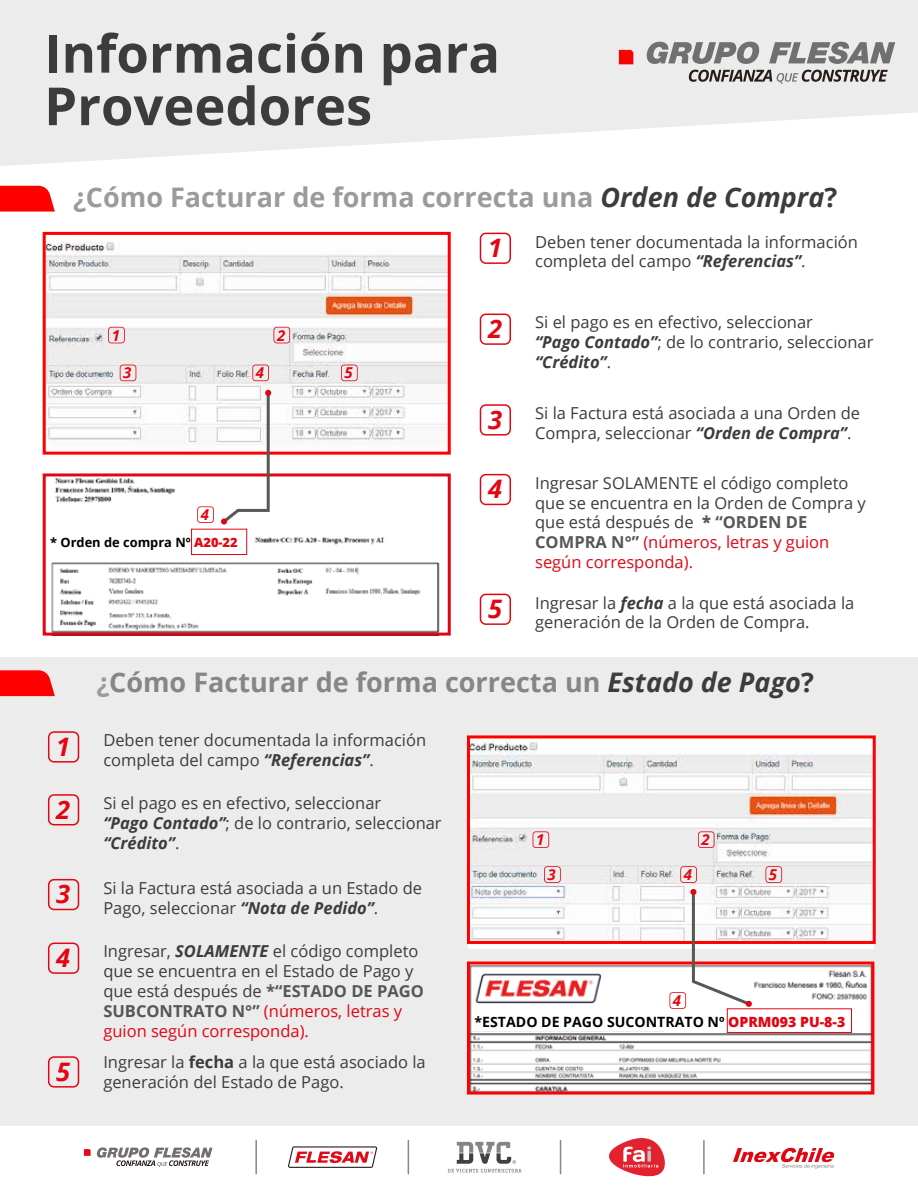
<style>
.page{position:relative;width:918px;height:1188px;background:#fff}
.page>*{position:absolute;margin:0;border:0;box-sizing:border-box;transform-origin:0 0}
.t1{font:700 52.5px/52.5px "Open Sans";color:#3c3c3b}
.t2{font:700 27px "Open Sans";color:#9c9b9b}
.t3{font:700 27px "Open Sans";color:#868686}
.t4{font:italic 700 25.5px "Open Sans";color:#e20613}
.t5{font:16.5px/19.8px "Open Sans";color:#3c3c3b}
.t6{font:italic 700 15px "Open Sans";color:#e20613}
.t7{font:700 14.1px "Open Sans";color:#000}
.t8{font:700 12.9px "Open Sans";color:#000}
.s1{font-style:italic;color:#3c3c3b}
.s2{color:#3c3c3b}
.s3{font-weight:800;color:#e20613}
.s4{font-weight:700;font-style:italic}
.s5{font-weight:800;color:#575756}
.s6{font-weight:700;color:#575756}
.s7{color:#e20613}
.s8{color:#9c9b9b}
.s9{font-weight:700}
</style>
<div class="page">
<div style="left:0;top:657px;width:918px;height:469px;background:#ececec"></div>
<svg style="left:0;top:0;width:918px;height:166px;fill:#ececec"></svg>
<svg style="left:689px;top:70px;width:199px;height:14px;background:#a19c9b"></svg>
<svg style="left:647px;top:42px;width:113px;height:22px;background:#a19fa2"></svg>
<svg style="left:769px;top:42px;width:126px;height:22px;background:#a4a2a4"></svg>
<svg style="left:619px;top:50px;width:14px;height:14px"></svg>
<img style="left:47px;top:241px;width:400px;height:203px">
<div style="left:480px;top:233px;width:31px;height:31px;border:2px solid #e20613;border-radius:5px"></div>
<div style="left:480px;top:314px;width:31px;height:31px;border:2px solid #e20613;border-radius:5px"></div>
<div style="left:480px;top:404px;width:31px;height:32px;border:2px solid #e20613;border-radius:5px"></div>
<div style="left:480px;top:474px;width:31px;height:31px;border:2px solid #e20613;border-radius:5px"></div>
<div style="left:480px;top:594px;width:31px;height:31px;border:2px solid #e20613;border-radius:5px"></div>
<div style="left:48px;top:731px;width:31px;height:32px;border:2px solid #e20613;border-radius:5px"></div>
<div style="left:48px;top:794px;width:31px;height:31px;border:2px solid #e20613;border-radius:5px"></div>
<div style="left:48px;top:879px;width:31px;height:31px;border:2px solid #e20613;border-radius:5px"></div>
<div style="left:48px;top:943px;width:31px;height:31px;border:2px solid #e20613;border-radius:5px"></div>
<div style="left:48px;top:1056px;width:31px;height:32px;border:2px solid #e20613;border-radius:5px"></div>
<div style="left:43px;top:232px;width:408px;height:223px;border:3px solid #f00"></div>
<img style="left:51px;top:478px;width:389px;height:154px">
<div style="left:43px;top:473px;width:408px;height:163px;border:3px solid #e20613"></div>
<div style="left:53px;top:530px;width:147px;height:20px;background:#fff"></div>
<svg style="left:197px;top:506px;width:17px;height:17px"></svg>
<svg style="left:220px;top:390px;width:51px;height:136px"></svg>
<div style="left:221px;top:518px;width:6px;height:7px;background:#e20613;border-radius:50%"></div>
<svg style="left:0;top:670px;width:55px;height:26px"></svg>
<svg style="left:0;top:186px;width:55px;height:26px"></svg>
<svg style="left:274px;top:327px;width:16px;height:16px"></svg>
<svg style="left:120px;top:365px;width:16px;height:16px"></svg>
<svg style="left:252px;top:365px;width:17px;height:16px"></svg>
<svg style="left:341px;top:365px;width:17px;height:16px"></svg>
<svg style="left:108px;top:327px;width:17px;height:16px"></svg>
<img style="left:468px;top:739px;width:405px;height:210px">
<img style="left:471px;top:966px;width:399px;height:125px">
<div style="left:467px;top:735px;width:409px;height:209px;border:3px solid #f00"></div>
<div style="left:467px;top:962px;width:407px;height:133px;border:3px solid #f00"></div>
<svg style="left:680px;top:866px;width:17px;height:17px"></svg>
<div style="left:472px;top:1009px;width:282px;height:22px;background:#fff"></div>
<svg style="left:698px;top:831px;width:17px;height:17px"></svg>
<svg style="left:544px;top:866px;width:17px;height:17px"></svg>
<svg style="left:765px;top:866px;width:17px;height:17px"></svg>
<svg style="left:533px;top:831px;width:16px;height:17px"></svg>
<svg style="left:670px;top:889px;width:83px;height:120px"></svg>
<hr style="left:255px;top:1141px;width:2px;height:33px;background:#868686">
<hr style="left:408px;top:1141px;width:1px;height:33px;background:#868686">
<hr style="left:560px;top:1141px;width:1px;height:33px;background:#868686">
<hr style="left:703px;top:1141px;width:2px;height:33px;background:#868686">
<svg style="left:288px;top:1146px;width:89px;height:22px"></svg>
<svg style="left:448px;top:1142px;width:74px;height:30px"></svg>
<svg style="left:97px;top:1147px;width:115px;height:20px"></svg>
<svg style="left:84px;top:1149px;width:7px;height:7px"></svg>
<svg style="left:609px;top:1138px;width:56px;height:38px"></svg>
<svg style="left:733px;top:1148px;width:101px;height:21px"></svg>
<div style="left:191px;top:529px;width:56px;height:26px;border:1px solid #e20613"></div>
<div style="left:727px;top:1008px;width:125px;height:25px;border:1px solid #e20613"></div>
<h1 class="t1" style="left:44px;top:26px;width:457px">Información para<br>Proveedores</h1>
<h2 class="t2" style="left:73px;top:178px;width:766px">¿Cómo Facturar de forma correcta una <span class="s1">Orden de Compra</span><span class="s2">?</span></h2>
<p class="t6" style="left:112px;top:325px;width:10px">1</p>
<p class="t6" style="left:277px;top:325px;width:10px">2</p>
<p class="t6" style="left:123px;top:362px;width:10px">3</p>
<p class="t6" style="left:256px;top:362px;width:10px">4</p>
<p class="t6" style="left:345px;top:362px;width:10px">5</p>
<p class="t6" style="left:201px;top:504px;width:10px">4</p>
<p class="t8" style="left:50px;top:533px;width:189px">* Orden de compra Nº <span class="s3">A20-22</span></p>
<h3 class="t4" style="left:488px;top:230px;width:16px">1</h3>
<h3 class="t4" style="left:488px;top:311px;width:16px">2</h3>
<h3 class="t4" style="left:488px;top:401px;width:16px">3</h3>
<h3 class="t4" style="left:488px;top:471px;width:16px">4</h3>
<h3 class="t4" style="left:488px;top:591px;width:16px">5</h3>
<p class="t5" style="left:535px;top:231px;width:324px">Deben tener documentada la información completa del campo <span class="s4">“Referencias”</span>.</p>
<p class="t5" style="left:535px;top:312px;width:340px">Si el pago es en efectivo, seleccionar<br><span class="s4">“Pago Contado”</span>; de lo contrario, seleccionar <span class="s4">“Crédito”</span>.</p>
<p class="t5" style="left:535px;top:403px;width:326px">Si la Factura está asociada a una Orden de<br>Compra, seleccionar <span class="s4">“Orden de Compra”</span>.</p>
<p class="t5" style="left:535px;top:472px;width:332px">Ingresar SOLAMENTE el código completo que se encuentra en la Orden de Compra y que está después de <span class="s5">*</span> <span class="s6">“ORDEN DE<br>COMPRA N°”</span> <span class="s7">(números, letras y guion según corresponda).</span></p>
<p class="t5" style="left:535px;top:592px;width:321px">Ingresar la <span class="s4">fecha</span> a la que está asociada la generación de la Orden de Compra.</p>
<h3 class="t4" style="left:56px;top:728px;width:16px">1</h3>
<h3 class="t4" style="left:56px;top:791px;width:16px">2</h3>
<h3 class="t4" style="left:56px;top:876px;width:16px">3</h3>
<h3 class="t4" style="left:56px;top:940px;width:16px">4</h3>
<h3 class="t4" style="left:56px;top:1053px;width:16px">5</h3>
<h2 class="t3" style="left:96px;top:663px;width:719px"><span class="s8">¿</span>Cómo Facturar de forma correcta un <span class="s1">Estado de Pago</span><span class="s2">?</span></h2>
<p class="t5" style="left:103px;top:730px;width:324px">Deben tener documentada la información completa del campo <span class="s4">“Referencias”</span>.</p>
<p class="t5" style="left:103px;top:793px;width:340px">Si el pago es en efectivo, seleccionar<br><span class="s4">“Pago Contado”</span>; de lo contrario, seleccionar <span class="s4">“Crédito”</span>.</p>
<p class="t5" style="left:103px;top:878px;width:320px">Si la Factura está asociada a un Estado de<br>Pago, seleccionar <span class="s4">“Nota de Pedido”</span>.</p>
<p class="t5" style="left:103px;top:941px;width:322px">Ingresar, <span class="s4">SOLAMENTE</span> el código completo que se encuentra en el Estado de Pago y que está después de <span class="s6">*“ESTADO DE PAGO SUBCONTRATO N°”</span> <span class="s7">(números, letras y guion según corresponda).</span></p>
<p class="t5" style="left:103px;top:1052px;width:324px">Ingresar la <span class="s9">fecha</span> a la que está asociado la generación del Estado de Pago.</p>
<p class="t6" style="left:536px;top:829px;width:10px">1</p>
<p class="t6" style="left:701px;top:829px;width:10px">2</p>
<p class="t6" style="left:548px;top:864px;width:10px">3</p>
<p class="t6" style="left:769px;top:864px;width:10px">5</p>
<p class="t6" style="left:684px;top:864px;width:10px">4</p>
<p class="t6" style="left:673px;top:990px;width:10px">4</p>
<p class="t7" style="left:475px;top:1012px;width:372px">*ESTADO DE PAGO SUCONTRATO Nº <span class="s3">OPRM093 PU-8-3</span></p>
</div>
